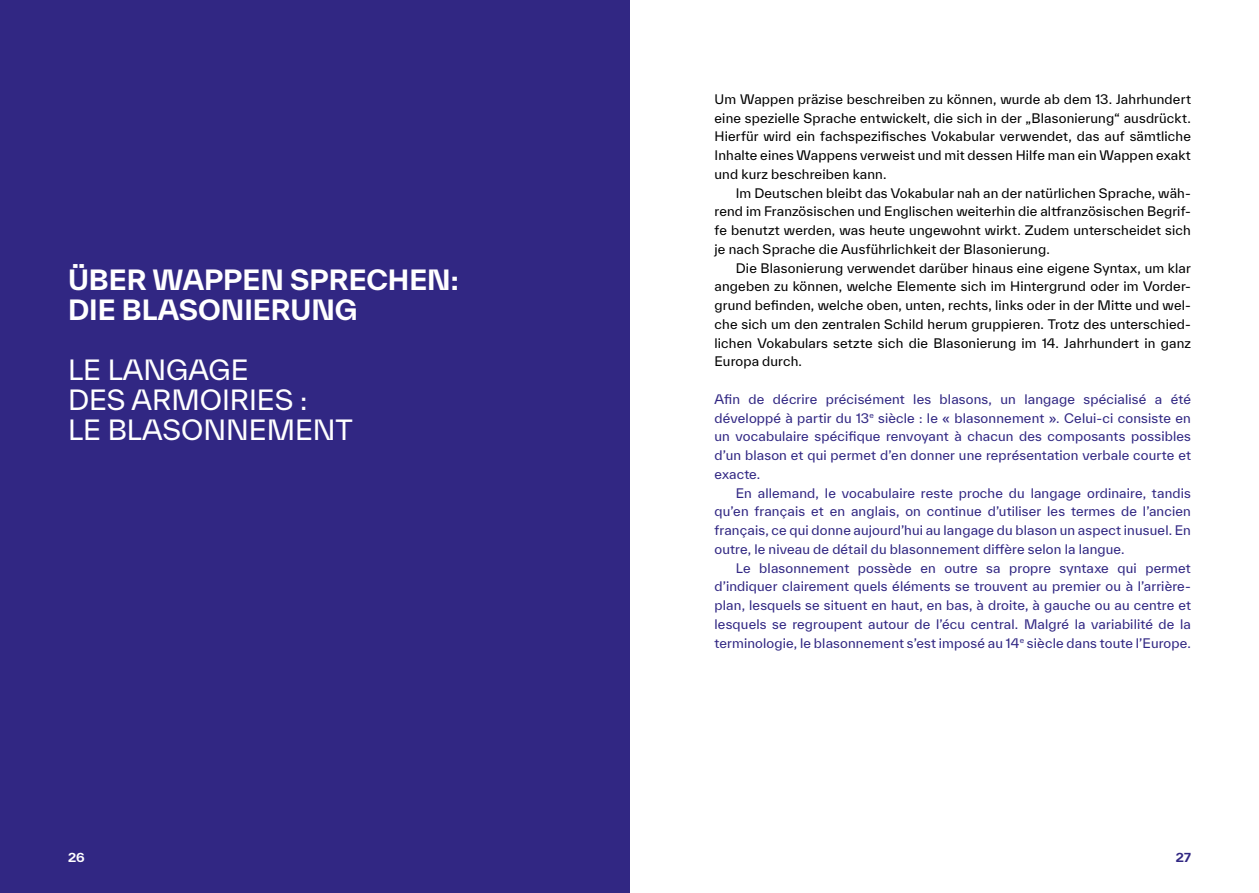
<style>
.page{position:relative;width:1259px;height:893px;background:#fff}
.page>*{position:absolute;margin:0;border:0;box-sizing:border-box;transform-origin:0 0}
.t1{font:27px/30px "TWK Everett";color:#fff}
.t2{font:700 27px/30px "TWK Everett";color:#fff}
.t3{font:12.75px/18.8px "TWK Everett";letter-spacing:.01em;color:#000;text-align:justify}
.t4{font:12.75px/18.8px "TWK Everett";letter-spacing:.015em;color:#312783;text-align:justify}
.t5{font:700 12px "TWK Everett";color:#fff}
.t6{font:700 12px "TWK Everett";color:#312783}
</style>
<div class="page">
<div style="left:0;top:0;width:629px;height:893px;background:#312783"></div>
<h1 class="t2" style="left:68px;top:264px;width:392px">ÜBER WAPPEN SPRECHEN:<br>DIE BLASONIERUNG</h1>
<h1 class="t1" style="left:68px;top:354px;width:286px">LE LANGAGE<br>DES ARMOIRIES :<br>LE BLASONNEMENT</h1>
<p class="t3" style="left:714px;top:89px;width:478px">Um Wappen präzise beschreiben zu können, wurde ab dem 13. Jahrhundert eine spezielle Sprache entwickelt, die sich in der „Blasonierung“ ausdrückt.<br>Hierfür wird ein fachspezifisches Vokabular verwendet, das auf sämtliche Inhalte eines Wappens verweist und mit dessen Hilfe man ein Wappen exakt und kurz beschreiben kann.</p>
<p class="t3" style="left:714px;top:183px;width:478px;text-indent:21px">Im Deutschen bleibt das Vokabular nah an der natürlichen Sprache, wäh&shy;rend im Französischen und Englischen weiterhin die altfranzösischen Begrif&shy;fe benutzt werden, was heute ungewohnt wirkt. Zudem unterscheidet sich je nach Sprache die Ausführlichkeit der Blasonierung.</p>
<p class="t3" style="left:714px;top:258px;width:478px;text-indent:21px">Die Blasonierung verwendet darüber hinaus eine eigene Syntax, um klar angeben zu können, welche Elemente sich im Hintergrund oder im Vorder&shy;grund befinden, welche oben, unten, rechts, links oder in der Mitte und wel&shy;che sich um den zentralen Schild herum gruppieren. Trotz des unterschied&shy;lichen Vokabulars setzte sich die Blasonierung im 14. Jahrhundert in ganz Europa durch.</p>
<p class="t4" style="left:714px;top:390px;width:478px">Afin de décrire précisément les blasons, un langage spécialisé a été développé à partir du 13<sup>e</sup> siècle : le « blasonnement ». Celui-ci consiste en un vocabulaire spécifique renvoyant à chacun des composants possibles d’un blason et qui permet d’en donner une représentation verbale courte et exacte.</p>
<p class="t4" style="left:714px;top:483px;width:478px;text-indent:21px">En allemand, le vocabulaire reste proche du langage ordinaire, tandis qu’en français et en anglais, on continue d’utiliser les termes de l’ancien français, ce qui donne aujourd’hui au langage du blason un aspect inusuel. En outre, le niveau de détail du blasonnement diffère selon la langue.</p>
<p class="t4" style="left:714px;top:558px;width:478px;text-indent:21px">Le blasonnement possède en outre sa propre syntaxe qui permet d’indiquer clairement quels éléments se trouvent au premier ou à l’arrière&shy;plan, lesquels se situent en haut, en bas, à droite, à gauche ou au centre et lesquels se regroupent autour de l’écu central. Malgré la variabilité de la terminologie, le blasonnement s’est imposé au 14<sup>e</sup> siècle dans toute l’Europe.</p>
<p class="t5" style="left:68px;top:849px;width:18px">26</p>
<p class="t6" style="left:1176px;top:849px;width:16px">27</p>
</div>
